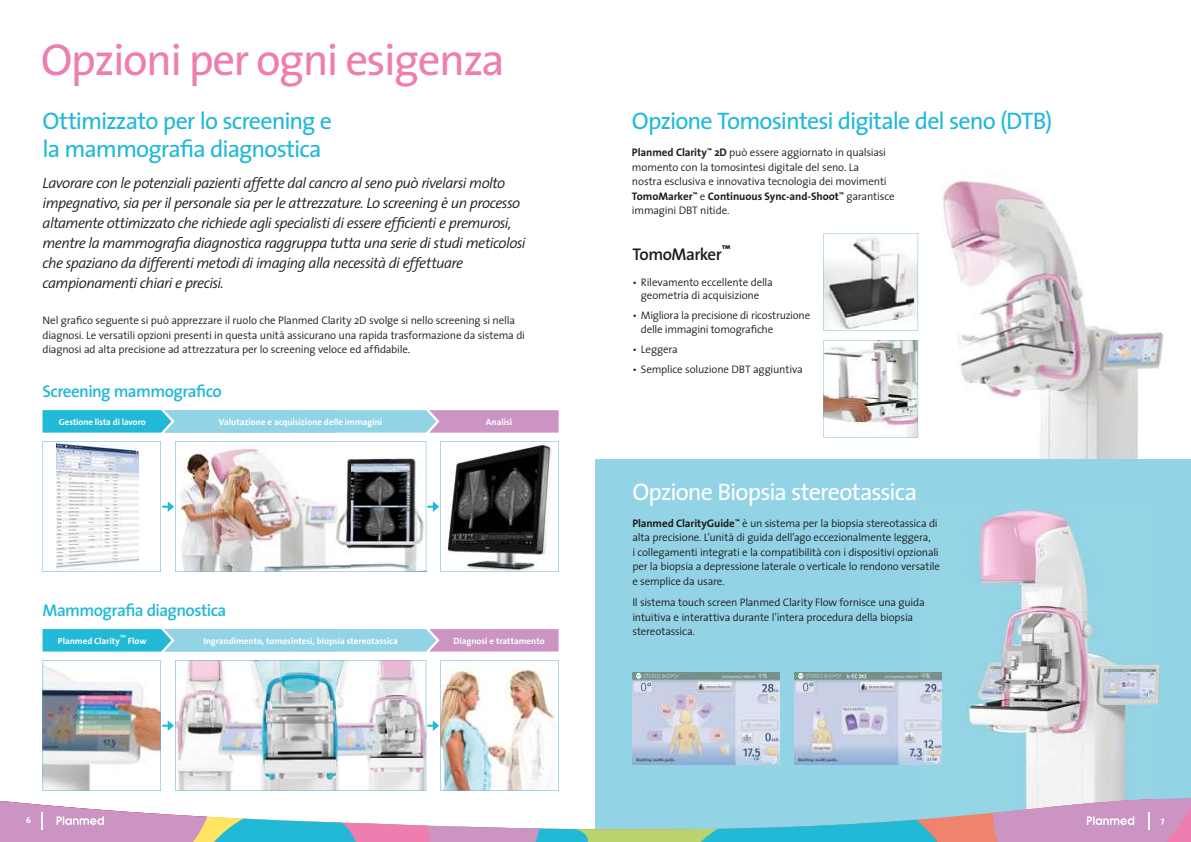
<style>
.page{position:relative;width:1191px;height:842px;background:#fff}
.page>*{position:absolute;margin:0;border:0;box-sizing:border-box;transform-origin:0 0}
.t1{font:45px "The Sans";letter-spacing:-.035em;color:#ef7eb0}
.t2{font:24px/28px "The Sans";letter-spacing:-.04em;color:#21b9d6}
.t3{font:24px "The Sans";letter-spacing:-.035em;color:#fff}
.t4{font:600 17px "The Sans";letter-spacing:-.03em;color:#21b9d6}
.t5{font:600 17px "The Sans";letter-spacing:-.03em;color:#1d1d1b}
.t6{font:italic 300 15px/20px "The Sans";letter-spacing:-.04em;color:#1d1d1b}
.t7{font:300 11px/14.5px "The Sans";letter-spacing:-.015em;color:#1d1d1b}
.t8{font:700 9px "The Sans";letter-spacing:-.005em;color:#fff}
.t9{font:8px "The Sans";color:#fff}
.s1{font-weight:700}
</style>
<div class="page">
<img style="left:893px;top:181px;width:271px;height:278px">
<div style="left:595px;top:459px;width:596px;height:383px;background:#93d3e6"></div>
<img style="left:920px;top:504px;width:240px;height:185px">
<svg style="left:753px;top:689px;width:234px;height:153px"></svg>
<svg style="left:623px;top:764px;width:130px;height:78px"></svg>
<svg style="left:675px;top:785px;width:289px;height:57px"></svg>
<svg style="left:823px;top:233px;width:95px;height:98px"></svg>
<svg style="left:823px;top:340px;width:95px;height:97px"></svg>
<img style="left:794px;top:673px;width:147px;height:91px">
<img style="left:632px;top:673px;width:147px;height:91px">
<svg style="left:987px;top:689px;width:204px;height:153px"></svg>
<svg style="left:43px;top:629px;width:515px;height:22px;background:#86bed9"></svg>
<img style="left:0;top:660px;width:623px;height:182px">
<svg style="left:43px;top:410px;width:515px;height:23px;background:#88bfda"></svg>
<img style="left:43px;top:441px;width:515px;height:131px">
<h1 class="t1" style="left:41px;top:42px;width:465px">Opzioni per ogni esigenza</h1>
<h2 class="t2" style="left:43px;top:109px;width:291px">Ottimizzato per lo screening e la mammografia diagnostica</h2>
<p class="t6" style="left:43px;top:174px;width:485px">Lavorare con le potenziali pazienti affette dal cancro al seno può rivelarsi molto impegnativo, sia per il personale sia per le attrezzature. Lo screening è un processo altamente ottimizzato che richiede agli specialisti di essere efficienti e premurosi, mentre la mammografia diagnostica raggruppa tutta una serie di studi meticolosi che spaziano da differenti metodi di imaging alla necessità di effettuare campionamenti chiari e precisi.</p>
<p class="t7" style="left:43px;top:314px;width:484px">Nel grafico seguente si può apprezzare il ruolo che Planmed Clarity 2D svolge si nello screening si nella diagnosi. Le versatili opzioni presenti in questa unità assicurano una rapida trasformazione da sistema di diagnosi ad alta precisione ad attrezzatura per lo screening veloce ed affidabile.</p>
<h3 class="t4" style="left:43px;top:385px;width:181px">Screening mammografico</h3>
<p class="t8" style="left:59px;top:418px;width:89px">Gestione lista di lavoro</p>
<p class="t8" style="left:219px;top:418px;width:165px">Valutazione e acquisizione delle immagini</p>
<p class="t8" style="left:486px;top:418px;width:28px">Analisi</p>
<h3 class="t4" style="left:43px;top:603px;width:185px">Mammografia diagnostica</h3>
<p class="t8" style="left:58px;top:637px;width:90px">Planmed Clarity<sup>™</sup> Flow</p>
<p class="t8" style="left:203px;top:637px;width:196px">Ingrandimento, tomosintesi, biopsia stereotassica</p>
<p class="t8" style="left:453px;top:637px;width:93px">Diagnosi e trattamento</p>
<h2 class="t2" style="left:632px;top:109px;width:422px">Opzione Tomosintesi digitale del seno (DTB)</h2>
<p class="t7" style="left:632px;top:146px;width:264px"><span class="s1">Planmed Clarity</span><sup>™</sup> <span class="s1">2D</span> può essere aggiornato in qualsiasi momento con la tomosintesi digitale del seno. La<br>nostra esclusiva e innovativa tecnologia dei movimenti <span class="s1">TomoMarker</span><sup>™</sup> e <span class="s1">Continuous Sync-and-Shoot</span><sup>™</sup> garantisce immagini DBT nitide.</p>
<h3 class="t5" style="left:632px;top:247px;width:100px">TomoMarker<sup>™</sup></h3>
<p class="t7" style="left:632px;top:277px;width:142px;line-height:13.2px;text-align:center">• Rilevamento eccellente della geometria di acquisizione</p>
<p class="t7" style="left:641px;top:310px;width:171px;line-height:13.2px;text-indent:-9px">• Migliora la precisione di ricostruzione delle immagini tomografiche</p>
<p class="t7" style="left:632px;top:343px;width:47px">• Leggera</p>
<p class="t7" style="left:632px;top:363px;width:172px">• Semplice soluzione DBT aggiuntiva</p>
<h2 class="t3" style="left:632px;top:481px;width:286px">Opzione Biopsia stereotassica</h2>
<p class="t7" style="left:632px;top:517px;width:309px"><span class="s1">Planmed ClarityGuide</span><sup>™</sup> è un sistema per la biopsia stereotassica di alta precisione. L’unità di guida dell’ago eccezionalmente leggera,<br>i collegamenti integrati e la compatibilità con i dispositivi opzionali per la biopsia a depressione laterale o verticale lo rendono versatile e semplice da usare.</p>
<p class="t7" style="left:632px;top:596px;width:294px">Il sistema touch screen Planmed Clarity Flow fornisce una guida intuitiva e interattiva durante l’intera procedura della biopsia stereotassica.</p>
<p class="t9" style="left:26px;top:816px;width:6px">6</p>
<p class="t9" style="left:1160px;top:816px;width:5px">7</p>
</div>
